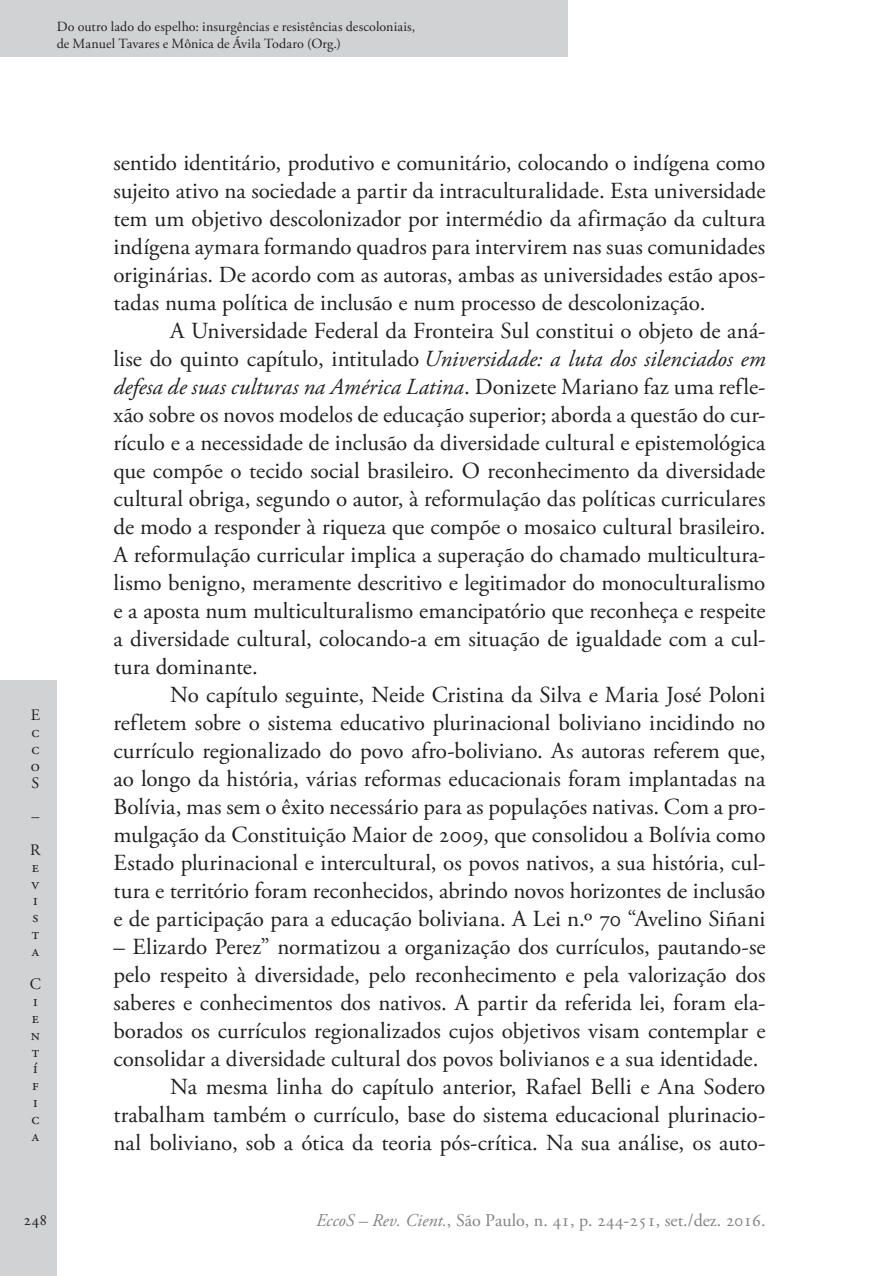
<style>
.page{position:relative;width:879px;height:1276px;background:#fff}
.page>*{position:absolute;margin:0;border:0;box-sizing:border-box;transform-origin:0 0}
.Ec_Normal{font:23px/28px "Adobe Garamond Pro";letter-spacing:.005em;color:#231f20;text-align:justify}
.t1{font:18px "Adobe Garamond Pro";color:#808285}
.t2{font:16px/16.8px "Adobe Garamond Pro";color:#231f20;text-align:justify}
.t3{font:14px/16.8px "Adobe Garamond Pro";letter-spacing:.005em;color:#231f20}
.s1{font-style:italic}
</style>
<div class="page">
<div style="left:0;top:680px;width:57px;height:596px;background:#d1d2d4"></div>
<div style="left:0;top:0;width:567px;height:57px;background:#d1d2d4"></div>
<p class="t3" style="left:57px;top:18px;width:360px">Do outro lado do espelho: insurgências e resistências descoloniais, de Manuel Tavares e Mônica de Ávila Todaro (Org.)</p>
<p class="t2" style="left:31px;top:707px;width:11px">E c c o S</p>
<p class="t2" style="left:30px;top:800px;width:12px;line-height:33.6px">–<br>R</p>
<p class="t2" style="left:32px;top:859px;width:9px">e v i s t a</p>
<p class="t2" style="left:30px;top:976px;width:13px;text-align:left">C i e n t í f i c a</p>
<p class="Ec_Normal" style="left:113px;top:150px;width:654px">sentido identitário, produtivo e comunitário, colocando o indígena como sujeito ativo na sociedade a partir da intraculturalidade. Esta universidade tem um objetivo descolonizador por intermédio da afirmação da cultura indígena aymara formando quadros para intervirem nas suas comunidades originárias. De acordo com as autoras, ambas as universidades estão apos&shy;tadas numa política de inclusão e num processo de descolonização.</p>
<p class="Ec_Normal" style="left:113px;top:318px;width:653px;text-indent:57px">A Universidade Federal da Fronteira Sul constitui o objeto de aná&shy;lise do quinto capítulo, intitulado <span class="s1">Universidade: a luta dos silenciados em defesa de suas culturas na América Latina</span>. Donizete Mariano faz uma refle&shy;xão sobre os novos modelos de educação superior; aborda a questão do cur&shy;rículo e a necessidade de inclusão da diversidade cultural e epistemológica que compõe o tecido social brasileiro. O reconhecimento da diversidade cultural obriga, segundo o autor, à reformulação das políticas curriculares de modo a responder à riqueza que compõe o mosaico cultural brasileiro.<br>A reformulação curricular implica a superação do chamado multicultura&shy;lismo benigno, meramente descritivo e legitimador do monoculturalismo e a aposta num multiculturalismo emancipatório que reconheça e respeite a diversidade cultural, colocando-a em situação de igualdade com a cul&shy;tura dominante.</p>
<p class="Ec_Normal" style="left:113px;top:682px;width:654px;text-indent:57px">No capítulo seguinte, Neide Cristina da Silva e Maria José Poloni refletem sobre o sistema educativo plurinacional boliviano incidindo no currículo regionalizado do povo afro-boliviano. As autoras referem que, ao longo da história, várias reformas educacionais foram implantadas na Bolívia, mas sem o êxito necessário para as populações nativas. Com a pro&shy;mulgação da Constituição Maior de 2009, que consolidou a Bolívia como Estado plurinacional e intercultural, os povos nativos, a sua história, cul&shy;tura e território foram reconhecidos, abrindo novos horizontes de inclusão e de participação para a educação boliviana. A Lei n.º 70 “Avelino Siñani</p>
<p class="Ec_Normal" style="left:113px;top:934px;width:654px">– Elizardo Perez” normatizou a organização dos currículos, pautando-se pelo respeito à diversidade, pelo reconhecimento e pela valorização dos saberes e conhecimentos dos nativos. A partir da referida lei, foram ela&shy;borados os currículos regionalizados cujos objetivos visam contemplar e consolidar a diversidade cultural dos povos bolivianos e a sua identidade.</p>
<p class="Ec_Normal" style="left:113px;top:1074px;width:653px;text-indent:57px">Na mesma linha do capítulo anterior, Rafael Belli e Ana Sodero trabalham também o currículo, base do sistema educacional plurinacio&shy;nal boliviano, sob a ótica da teoria pós-crítica. Na sua análise, os auto-</p>
<p class="t2" style="left:23px;top:1212px;width:26px">248</p>
<p class="t1" style="left:316px;top:1209px;width:451px"><span class="s1">EccoS – Rev. Cient.</span>, São Paulo, n. 41, p. 244-251, set./dez. 2016.</p>
</div>
